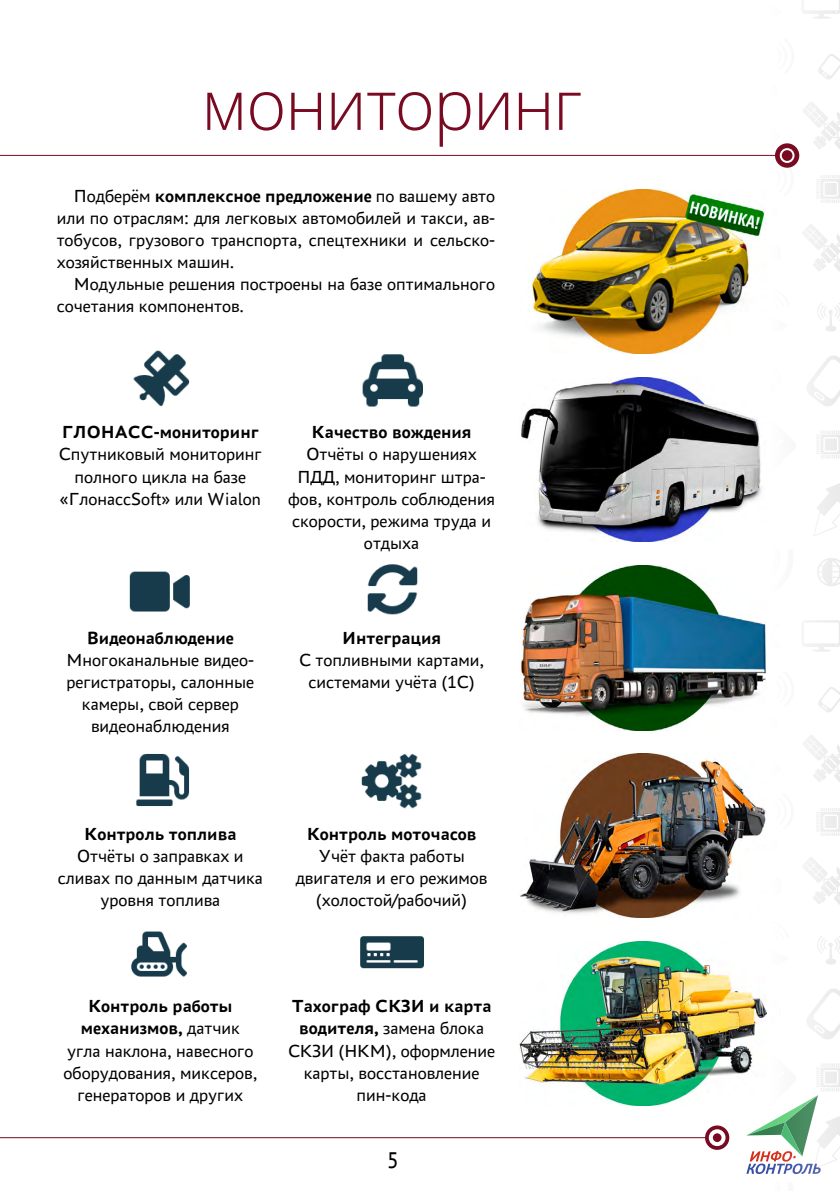
<style>
.page{position:relative;width:840px;height:1191px;background:#fff}
.page>*{position:absolute;margin:0;border:0;box-sizing:border-box;transform-origin:0 0}
.t1{font:300 70px "Open Sans";letter-spacing:-.02em;color:#780b21}
.t2{font:24px "PT Astra Sans";color:#000;scale:.85 1}
.t3{font:18.4px/22px "PT Astra Sans";color:#000;text-align:center}
.t4{font:700 18.4px "PT Astra Sans";color:#000}
.s1{font-weight:700}
</style>
<div class="page">
<svg style="left:726px;top:10px;width:113px;height:1164px"></svg>
<img style="left:519px;top:941px;width:246px;height:165px">
<img style="left:521px;top:377px;width:244px;height:165px">
<img style="left:519px;top:565px;width:246px;height:165px">
<img style="left:520px;top:753px;width:245px;height:165px">
<img style="left:531px;top:189px;width:234px;height:165px">
<img style="left:133px;top:350px;width:57px;height:57px">
<img style="left:362px;top:354px;width:60px;height:53px">
<img style="left:129px;top:571px;width:61px;height:41px">
<img style="left:367px;top:564px;width:51px;height:51px">
<img style="left:136px;top:753px;width:54px;height:54px">
<img style="left:361px;top:753px;width:61px;height:56px">
<img style="left:131px;top:931px;width:56px;height:46px">
<img style="left:360px;top:936px;width:64px;height:33px">
<hr style="left:0;top:155px;width:786px;height:1px;background:#780b21">
<svg style="left:774px;top:143px;width:24px;height:25px"></svg>
<div style="left:780px;top:149px;width:13px;height:13px;background:#780b21;border-radius:50%"></div>
<div style="left:779px;top:148px;width:15px;height:15px;border:2px solid #fff;border-radius:50%"></div>
<hr style="left:0;top:1137px;width:717px;height:1px;background:#780b21">
<svg style="left:704px;top:1125px;width:25px;height:24px"></svg>
<svg style="left:710px;top:1131px;width:13px;height:13px"></svg>
<div style="left:708px;top:1129px;width:17px;height:17px;border:4px solid #fff;border-radius:50%"></div>
<h1 class="t1" style="left:201px;top:56px;width:382px">мониторинг</h1>
<p class="t3" style="left:57px;top:184px;width:439px;text-align:justify;text-indent:17px">Подберём <span class="s1">комплексное предложение</span> по вашему авто или по отраслям: для легковых автомобилей и такси, ав&shy;тобусов, грузового транспорта, спецтехники и сельско&shy;хозяйственных машин.</p>
<p class="t3" style="left:57px;top:272px;width:439px;text-align:left;text-indent:17px">Модульные решения построены на базе оптимального сочетания компонентов.</p>
<p class="t4" style="left:62px;top:420px;width:198px">ГЛОНАСС-мониторинг</p>
<p class="t3" style="left:59px;top:443px;width:204px">Спутниковый мониторинг полного цикла на базе «ГлонассSoft» или Wialon</p>
<p class="t4" style="left:311px;top:420px;width:161px">Качество вождения</p>
<p class="t3" style="left:288px;top:443px;width:208px">Отчёты о нарушениях<br>ПДД, мониторинг штра&shy;фов, контроль соблюдения скорости, режима труда и отдыха</p>
<p class="t4" style="left:87px;top:625px;width:148px">Видеонаблюдение</p>
<p class="t3" style="left:66px;top:648px;width:189px">Многоканальные видео&shy;регистраторы, салонные камеры, свой сервер видеонаблюдения</p>
<p class="t4" style="left:342px;top:625px;width:101px">Интеграция</p>
<p class="t3" style="left:299px;top:648px;width:186px">С топливными картами, системами учёта (1С)</p>
<p class="t4" style="left:84px;top:822px;width:154px">Контроль топлива</p>
<p class="t3" style="left:58px;top:844px;width:206px">Отчёты о заправках и сливах по данным датчика уровня топлива</p>
<p class="t4" style="left:306px;top:822px;width:171px">Контроль моточасов</p>
<p class="t3" style="left:295px;top:844px;width:193px">Учёт факта работы двигателя и его режимов (холостой/рабочий)</p>
<p class="t3" style="left:63px;top:994px;width:195px"><span class="s1">Контроль работы механизмов,</span> датчик угла наклона, навесного оборудования, миксеров, генераторов и других</p>
<p class="t3" style="left:288px;top:994px;width:208px"><span class="s1">Тахограф СКЗИ и карта водителя,</span> замена блока<br>СКЗИ (НКМ), оформление карты, восстановление пин-кода</p>
<h2 class="t2" style="left:387px;top:1144px;width:14px">5</h2>
</div>
